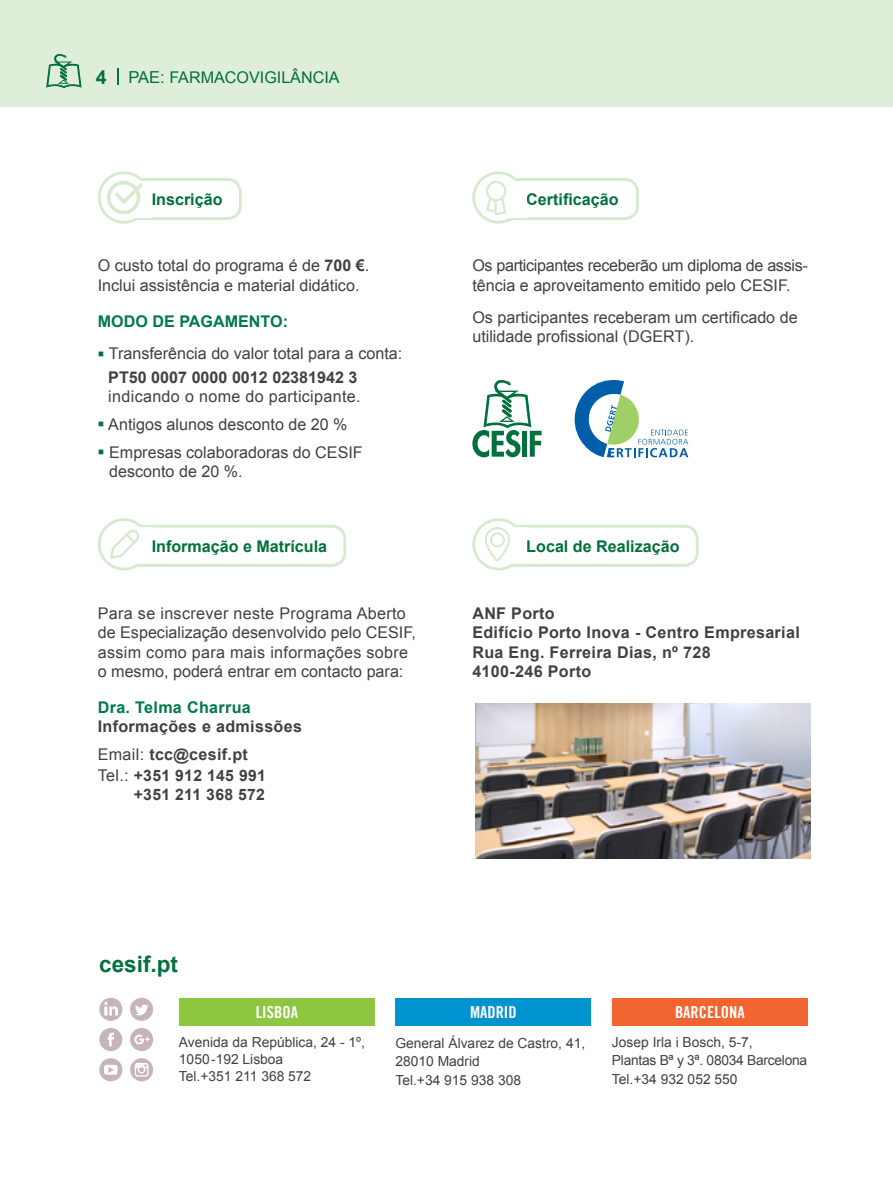
<style>
.page{position:relative;width:893px;height:1191px;background:#fff}
.page>*{position:absolute;margin:0;border:0;box-sizing:border-box;transform-origin:0 0}
.t1{font:700 22.5px "Arial";color:#00703c}
.t2{font:16.5px "Trade Gothic LT Bold Cond Twenty";color:#fff}
.t3{font:16.2px/19.4px "Arial";color:#414042}
.t4{font:700 16.2px/19.4px "Arial";letter-spacing:.02em;color:#414042}
.t5{font:16.2px/19.4px "Arial";letter-spacing:-.02em;color:#414042}
.t6{font:700 16.2px "Arial";color:#00703c}
.t7{font:16.2px "Arial";letter-spacing:.02em;color:#414042}
.t8{font:16.2px "Arial";color:#00703c}
.t9{font:700 16.2px "Arial";color:#007948}
.t10{font:700 16.2px "Arial";letter-spacing:.02em;color:#007948}
.t11{font:700 15.75px/18.9px "Arial";letter-spacing:.02em;color:#414042;text-align:right}
.t12{font:13.8px/18.1px "Arial";color:#414042}
.t13{font:13.8px/18.1px "Arial";letter-spacing:-.02em;color:#414042}
.s1{font-weight:700;font-size:19.5px}
.s2{font-size:16.5px}
.s3{font-weight:700}
.s4{font-family:"Minion Pro";color:#00703c}
.s5{font-weight:400}
.s6{font-size:15.75px}
.s7{font-weight:400;font-size:16.2px}
</style>
<div class="page">
<img style="left:475px;top:703px;width:336px;height:155px">
<svg style="left:99px;top:173px;width:50px;height:49px"></svg>
<div style="left:98px;top:171px;width:52px;height:53px;border:3px solid #d5eace;border-radius:50%"></div>
<svg style="left:474px;top:173px;width:49px;height:49px"></svg>
<div style="left:472px;top:171px;width:53px;height:53px;border:3px solid #d5eace;border-radius:50%"></div>
<svg style="left:474px;top:519px;width:49px;height:50px"></svg>
<div style="left:472px;top:518px;width:53px;height:52px;border:3px solid #d5eace;border-radius:50%"></div>
<svg style="left:485px;top:523px;width:214px;height:45px"></svg>
<svg style="left:99px;top:519px;width:50px;height:50px"></svg>
<div style="left:98px;top:518px;width:52px;height:52px;border:3px solid #d5eace;border-radius:50%"></div>
<svg style="left:574px;top:379px;width:114px;height:78px"></svg>
<svg style="left:472px;top:380px;width:70px;height:77px"></svg>
<svg style="left:99px;top:1058px;width:23px;height:23px"></svg>
<svg style="left:104px;top:1064px;width:14px;height:10px"></svg>
<svg style="left:130px;top:1058px;width:23px;height:23px"></svg>
<svg style="left:135px;top:1063px;width:13px;height:13px"></svg>
<svg style="left:130px;top:1028px;width:23px;height:23px"></svg>
<svg style="left:134px;top:1034px;width:16px;height:10px"></svg>
<div style="left:99px;top:1028px;width:23px;height:23px;background:#c7b4ba;border-radius:50%"></div>
<svg style="left:108px;top:1032px;width:6px;height:14px"></svg>
<svg style="left:99px;top:997px;width:23px;height:23px"></svg>
<svg style="left:104px;top:1002px;width:14px;height:13px"></svg>
<svg style="left:130px;top:997px;width:23px;height:23px"></svg>
<svg style="left:135px;top:1004px;width:13px;height:11px"></svg>
<div style="left:395px;top:997px;width:196px;height:28px;background:#0093d0"></div>
<div style="left:612px;top:997px;width:196px;height:28px;background:#f26531"></div>
<div style="left:179px;top:997px;width:196px;height:28px;background:#8dc63f"></div>
<svg style="left:107px;top:177px;width:135px;height:44px"></svg>
<svg style="left:485px;top:177px;width:154px;height:44px"></svg>
<svg style="left:110px;top:523px;width:236px;height:45px"></svg>
<div style="left:0;top:0;width:893px;height:106px;background:#deeed9"></div>
<svg style="left:117px;top:68px;width:1px;height:17px"></svg>
<svg style="left:46px;top:54px;width:36px;height:34px"></svg>
<p class="t8" style="left:96px;top:66px;width:245px"><span class="s1">4</span> <span class="s2">PAE:</span> FARMACOVIGILÂNCIA</p>
<p class="t6" style="left:152px;top:188px;width:72px">Inscrição</p>
<p class="t6" style="left:526px;top:188px;width:94px">Certificação</p>
<p class="t3" style="left:98px;top:256px;width:273px">O custo total do programa é de <span class="s3">700 €</span>.<br>Inclui assistência e material didático.</p>
<p class="t9" style="left:98px;top:311px;width:192px">MODO DE PAGAMENTO:</p>
<p class="t3" style="left:108px;top:342px;width:295px;line-height:23.5px;text-indent:-10px"><span class="s4">■</span> Transferência do valor total para a conta:<br><span class="s3">PT50 0007 0000 0012 02381942 3</span></p>
<p class="t7" style="left:108px;top:386px;width:254px">indicando o nome do participante.</p>
<p class="t3" style="left:98px;top:415px;width:251px"><span class="s4">■</span> Antigos alunos desconto de 20 %</p>
<p class="t3" style="left:109px;top:442px;width:255px;text-indent:-11px"><span class="s4">■</span> Empresas colaboradoras do CESIF desconto de 20 %.</p>
<p class="t6" style="left:152px;top:535px;width:177px">Informação e Matrícula</p>
<p class="t3" style="left:98px;top:603px;width:320px">Para se inscrever neste Programa Aberto de Especialização desenvolvido pelo CESIF, assim como para mais informações sobre o mesmo, poderá entrar em contacto para:</p>
<p class="t10" style="left:98px;top:696px;width:155px">Dra. Telma Charrua</p>
<p class="t4" style="left:98px;top:713px;width:206px;line-height:27.9px">Informações e admissões<br><span class="s5">Email:</span> tcc<span class="s6">@</span>cesif.pt</p>
<p class="t11" style="left:98px;top:767px;width:170px"><span class="s7">Tel.:</span> +351 912 145 991 +351 211 368 572</p>
<p class="t5" style="left:472px;top:256px;width:337px">Os participantes receberão um diploma de assis&shy;tência e aproveitamento emitido pelo CESIF.</p>
<p class="t3" style="left:472px;top:307px;width:327px">Os participantes receberam um certificado de utilidade profissional (DGERT).</p>
<p class="t6" style="left:526px;top:535px;width:155px">Local de Realização</p>
<p class="t4" style="left:472px;top:603px;width:329px">ANF Porto<br>Edifício Porto Inova - Centro Empresarial<br>Rua Eng. Ferreira Dias, nº 728<br>4100-246 Porto</p>
<h1 class="t1" style="left:99px;top:949px;width:80px">cesif.pt</h1>
<p class="t2" style="left:256px;top:1001px;width:44px">LISBOA</p>
<p class="t12" style="left:179px;top:1033px;width:188px;line-height:17px">Avenida da República, 24 - 1º,<br>1050-192 Lisboa<br>Tel.+351 211 368 572</p>
<p class="t2" style="left:470px;top:1001px;width:48px">MADRID</p>
<p class="t12" style="left:395px;top:1034px;width:191px">General Álvarez de Castro, 41,<br>28010 Madrid<br>Tel.+34 915 938 308</p>
<p class="t2" style="left:675px;top:1001px;width:71px">BARCELONA</p>
<p class="t13" style="left:612px;top:1033px;width:197px">Josep Irla i Bosch, 5-7,<br>Plantas Bª y 3ª. 08034 Barcelona<br>Tel.+34 932 052 550</p>
</div>
